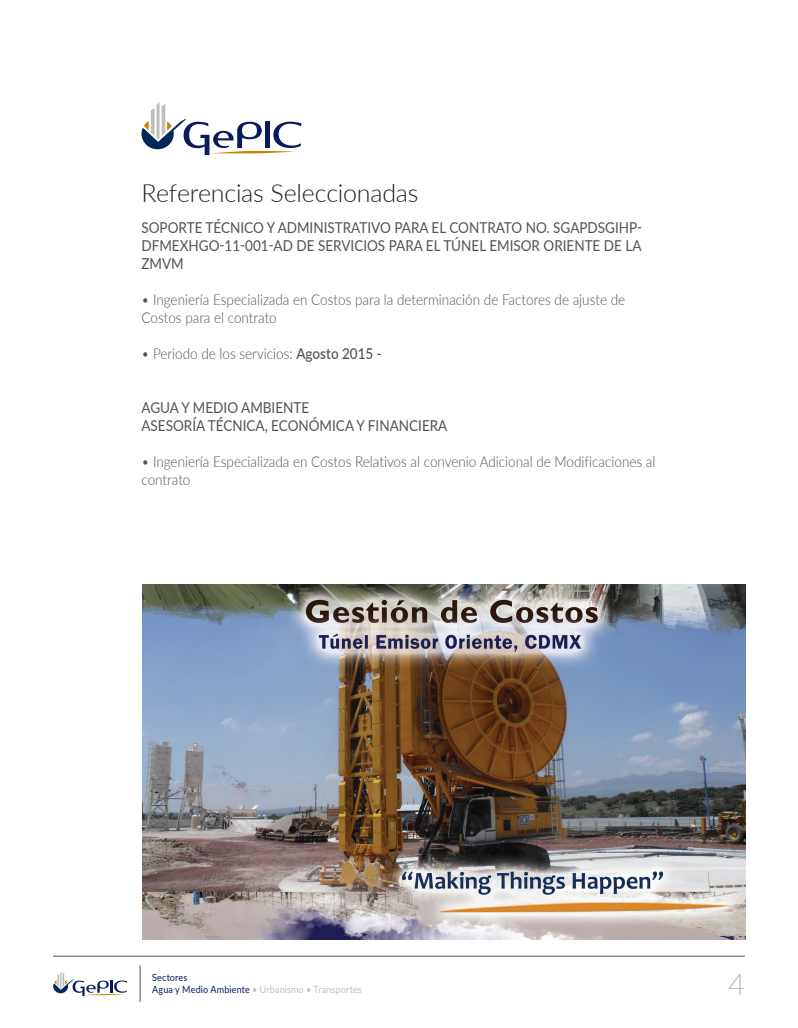
<style>
.page{position:relative;width:798px;height:1028px;background:#fff}
.page>*{position:absolute;margin:0;border:0;box-sizing:border-box;transform-origin:0 0}
.t1{font:300 30px "Lato";color:#bebebe}
.t2{font:300 25px "Lato";letter-spacing:-.01em;color:#231f20}
.Cuerpo_Texto{font:300 15px/18px "Lato";color:#535251;scale:.9 1}
.Cuerpo_Texto-2{font:15px/18px "Lato";color:#535251;text-align:justify;scale:.9 1}
.t3{font:10px/12px "Lato";letter-spacing:.015em;color:#0a1a5c;scale:.9 1}
.s1{font-weight:500}
.s2{color:#bebebe}
</style>
<div class="page">
<hr style="left:140px;top:965px;width:1px;height:36px;background:#535251">
<hr style="left:53px;top:956px;width:691px;height:1px;background:#535251">
<svg style="left:53px;top:971px;width:74px;height:25px"></svg>
<img style="left:142px;top:585px;width:603px;height:354px">
<svg style="left:141px;top:102px;width:160px;height:53px"></svg>
<p class="t2" style="left:141px;top:175px;width:278px">Referencias Seleccionadas</p>
<p class="Cuerpo_Texto-2" style="left:141px;top:217px;width:557px">SOPORTE TÉCNICO Y ADMINISTRATIVO PARA EL CONTRATO NO. SGAPDSGIHP-DFMEXHGO-11-001-AD DE SERVICIOS PARA EL TÚNEL EMISOR ORIENTE DE LA ZMVM</p>
<p class="Cuerpo_Texto" style="left:141px;top:290px;width:538px">• Ingeniería Especializada en Costos para la determinación de Factores de ajuste de<br>Costos para el contrato</p>
<p class="Cuerpo_Texto" style="left:141px;top:344px;width:268px">• Periodo de los servicios: <span class="s1">Agosto 2015 -</span></p>
<p class="Cuerpo_Texto-2" style="left:141px;top:397px;width:188px">AGUA Y MEDIO AMBIENTE</p>
<p class="Cuerpo_Texto-2" style="left:141px;top:415px;width:341px">ASESORÍA TÉCNICA, ECONÓMICA Y FINANCIERA</p>
<p class="Cuerpo_Texto" style="left:141px;top:452px;width:572px">• Ingeniería Especializada en Costos Relativos al convenio Adicional de Modificaciones al contrato</p>
<p class="t3" style="left:152px;top:971px;width:234px">Sectores<br>Agua y Medio Ambiente <span class="s2">• Urbanismo • Transportes</span></p>
<h1 class="t1" style="left:727px;top:963px;width:19px">4</h1>
</div>
